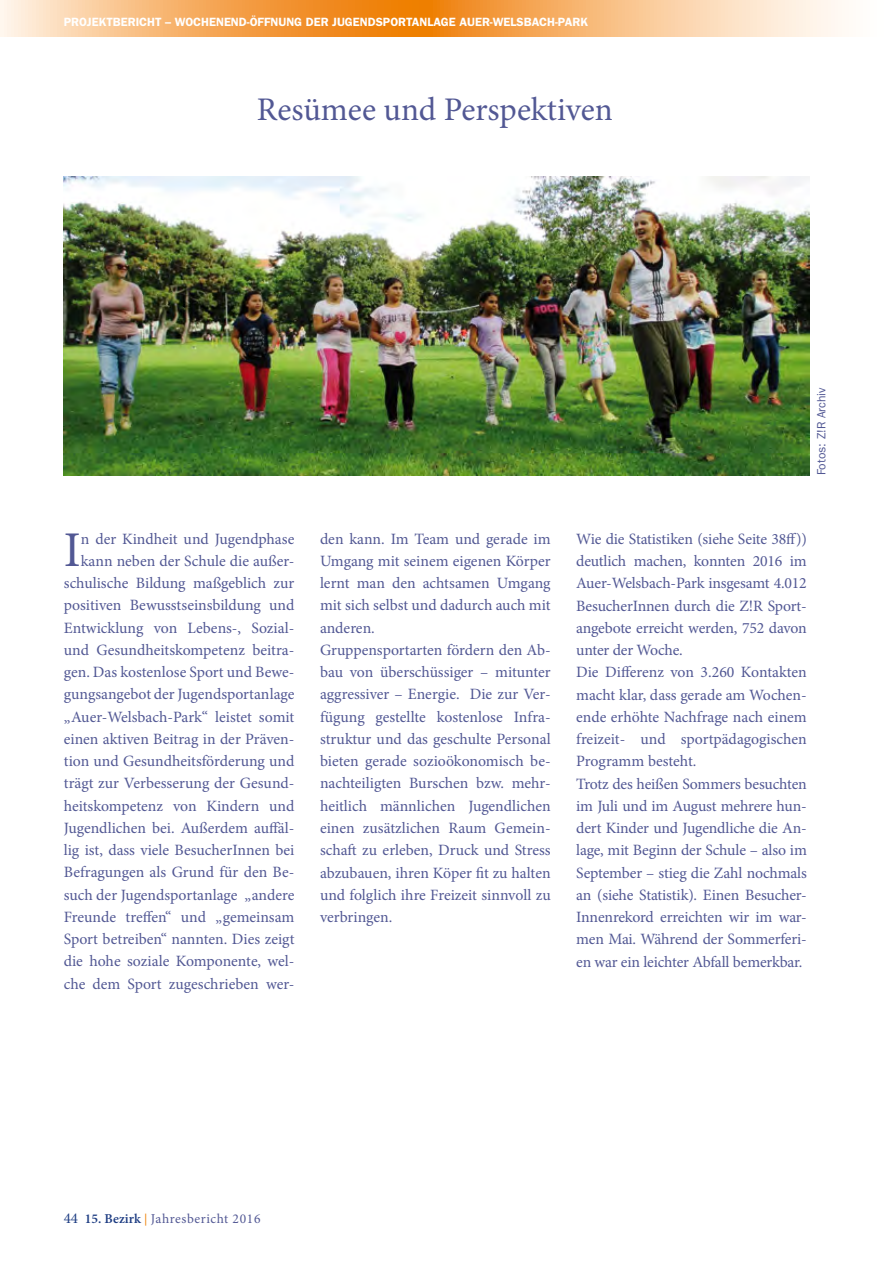
<style>
.page{position:relative;width:893px;height:1263px;background:#fff}
.page>*{position:absolute;margin:0;border:0;box-sizing:border-box;transform-origin:0 0}
.t1{font:49.95px "Minion Pro";color:#525894}
.t2{font:33px "Minion Pro";letter-spacing:-.005em;color:#525894}
.t3{font:15.75px/22.2px "Minion Pro";letter-spacing:-.005em;color:#525894}
.t4{font:13.5px "Minion Pro";letter-spacing:.04em;color:#525894}
.t5{font:600 12px "ITC Franklin Gothic Std";color:#fff}
.t6{font:12px "ITC Franklin Gothic Std";color:#525894}
.s1{font-size:15px;color:#1d3c82}
.s2{font-weight:600;color:#1d3c82}
.s3{font-family:"Helvetica Neue";font-size:12px;color:#ee7f00}
</style>
<div class="page">
<img style="left:64px;top:176px;width:745px;height:299px">
<svg style="left:0;top:0;width:845px;height:36px;background:#f7b876"></svg>
<p class="t5" style="left:64px;top:14px;width:526px">PROJEKTBERICHT – WOCHENEND-ÖFFNUNG DER JUGENDSPORTANLAGE AUER-WELSBACH-PARK</p>
<h2 class="t2" style="left:257px;top:87px;width:357px">Resümee und Perspektiven</h2>
<p class="t6" style="left:815px;top:475px;width:89px;rotate:-90deg">Fotos: Z!R Archiv</p>
<p class="t3" style="left:64px;top:527px;width:232px;text-align:right">n der Kindheit und Jugendphase kann neben der Schule die außer&shy;schulische Bildung maßgeblich zur positiven Bewusstseinsbildung und Entwicklung von Lebens-, Sozial&shy;und Gesundheitskompetenz beitra&shy;gen. Das kostenlose Sport und Bewe&shy;gungsangebot der Jugendsportanlage „Auer-Welsbach-Park“ leistet somit einen aktiven Beitrag in der Präven&shy;tion und Gesundheitsförderung und trägt zur Verbesserung der Gesund&shy;heitskompetenz von Kindern und Jugendlichen bei. Außerdem auffäl&shy;lig ist, dass viele BesucherInnen bei Befragungen als Grund für den Be&shy;such der Jugendsportanlage „andere Freunde treffen“ und „gemeinsam Sport betreiben“ nannten. Dies zeigt die hohe soziale Komponente, wel&shy;che dem Sport zugeschrieben wer-</p>
<p class="t3" style="left:320px;top:528px;width:232px">den kann. Im Team und gerade im<br>Umgang mit seinem eigenen Körper lernt man den achtsamen Umgang mit sich selbst und dadurch auch mit anderen.<br>Gruppensportarten fördern den Ab&shy;bau von überschüssiger – mitunter aggressiver – Energie. Die zur Ver&shy;fügung gestellte kostenlose Infra&shy;struktur und das geschulte Personal bieten gerade sozioökonomisch be&shy;nachteiligten Burschen bzw. mehr&shy;heitlich männlichen Jugendlichen einen zusätzlichen Raum Gemein&shy;schaft zu erleben, Druck und Stress abzubauen, ihren Köper fit zu halten und folglich ihre Freizeit sinnvoll zu verbringen.</p>
<p class="t3" style="left:576px;top:528px;width:232px">Wie die Statistiken (siehe Seite 38ff)) deutlich machen, konnten 2016 im Auer-Welsbach-Park insgesamt 4.012<br>BesucherInnen durch die Z!R Sport&shy;angebote erreicht werden, 752 davon unter der Woche.<br>Die Differenz von 3.260 Kontakten macht klar, dass gerade am Wochen&shy;ende erhöhte Nachfrage nach einem freizeit- und sportpädagogischen Programm besteht.<br>Trotz des heißen Sommers besuchten im Juli und im August mehrere hun&shy;dert Kinder und Jugendliche die An&shy;lage, mit Beginn der Schule – also im September – stieg die Zahl nochmals an (siehe Statistik). Einen Besucher-Innenrekord erreichten wir im war&shy;men Mai. Während der Sommerferi&shy;en war ein leichter Abfall bemerkbar.</p>
<h1 class="t1" style="left:64px;top:516px;width:19px">I</h1>
<p class="t4" style="left:64px;top:1210px;width:198px"><span class="s1">44</span> <span class="s2">15. Bezirk</span> <span class="s3">|</span> Jahresbericht 2016</p>
</div>
